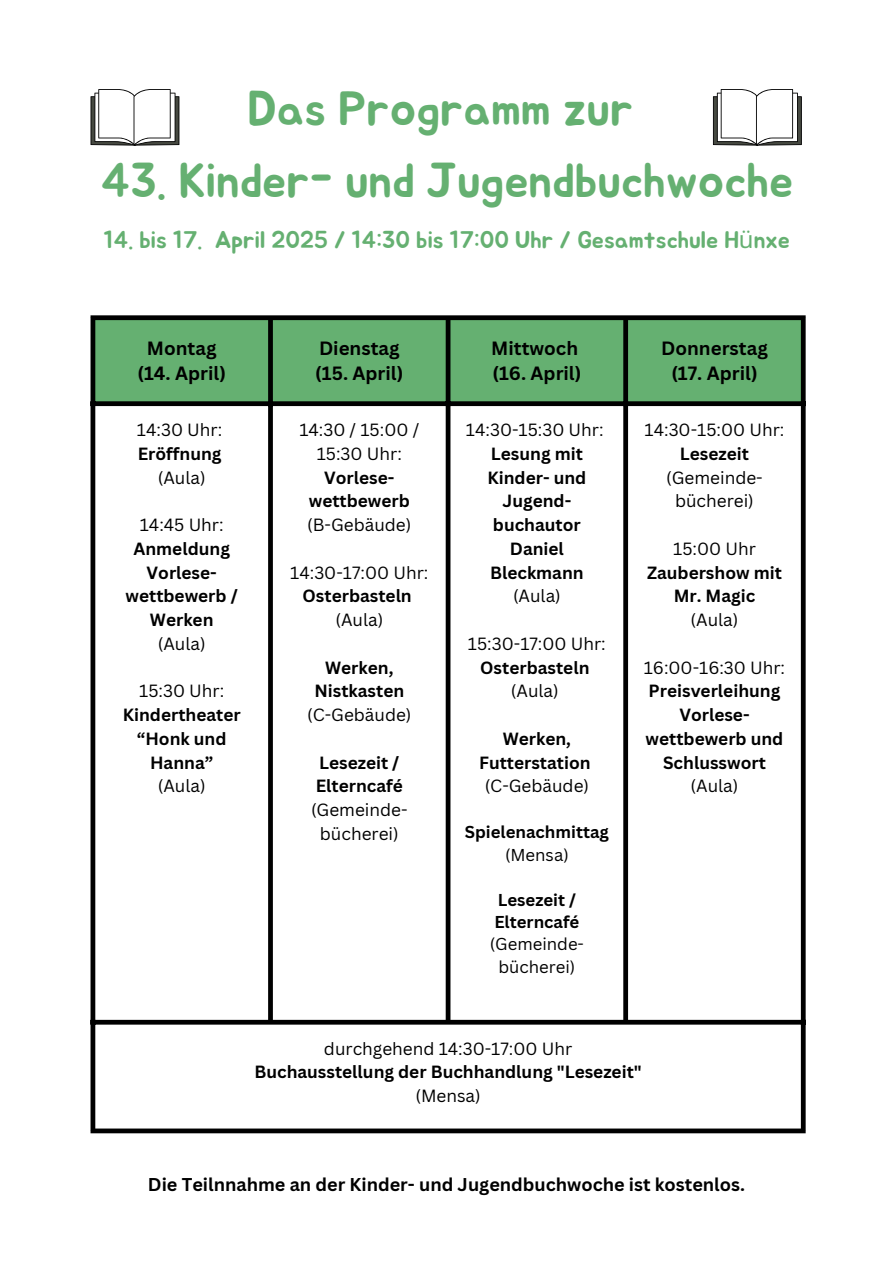
<style>
.page{position:relative;width:894px;height:1264px;background:#fff}
.page>*{position:absolute;margin:0;border:0;box-sizing:border-box;transform-origin:0 0}
.t1{font:47.85px "Jua";color:#65b071}
.t2{font:23.85px "Jua";color:#65b071}
.t3{font:700 18.75px "Canva Sans";color:#000}
.t4{font:700 18px "Canva Sans";color:#000}
.t5{font:700 17.25px/23.7px "Canva Sans";color:#000;text-align:center}
.t6{font:17.25px/23.7px "Canva Sans";color:#000;text-align:center}
.t7{font:700 16.8px/22.4px "Canva Sans";color:#000;text-align:center}
.s1{font-family:"Noto Sans"}
.s2{font-weight:400}
.s3{font-weight:700}
</style>
<div class="page">
<div style="left:95px;top:320px;width:705px;height:81px;background:#65b071"></div>
<div style="left:90px;top:320px;width:5px;height:808px;background:#000"></div>
<div style="left:268px;top:320px;width:5px;height:699px;background:#000"></div>
<div style="left:445px;top:320px;width:5px;height:699px;background:#000"></div>
<div style="left:623px;top:320px;width:5px;height:699px;background:#000"></div>
<div style="left:800px;top:320px;width:5px;height:808px;background:#000"></div>
<div style="left:90px;top:315px;width:715px;height:5px;background:#000"></div>
<div style="left:90px;top:401px;width:715px;height:5px;background:#000"></div>
<div style="left:90px;top:1019px;width:715px;height:5px;background:#000"></div>
<div style="left:90px;top:1128px;width:715px;height:5px;background:#000"></div>
<svg style="left:90px;top:89px;width:89px;height:56px"></svg>
<svg style="left:712px;top:89px;width:89px;height:56px"></svg>
<p class="t1" style="left:248px;top:87px;width:387px">Das Programm zur</p>
<p class="t1" style="left:100px;top:158px;width:694px">43. Kinder- und Jugendbuchwoche</p>
<p class="t2" style="left:104px;top:229px;width:687px">14. bis 17. April 2025 / 14:30 bis 17:00 Uhr / Gesamtschule H<span class="s1">ü</span>nxe</p>
<h1 class="t3" style="left:147px;top:334px;width:71px">Montag</h1>
<p class="t3" style="left:137px;top:360px;width:90px">(14. April)</p>
<p class="t6" style="left:137px;top:417px;width:87px">14:30 Uhr:</p>
<p class="t5" style="left:138px;top:441px;width:85px">Eröffnung</p>
<p class="t6" style="left:158px;top:465px;width:49px">(Aula)</p>
<p class="t6" style="left:140px;top:512px;width:85px">14:45 Uhr:</p>
<p class="t5" style="left:125px;top:536px;width:114px">Anmeldung<br>Vorlese&shy;wettbewerb /<br>Werken</p>
<p class="t6" style="left:158px;top:631px;width:49px">(Aula)</p>
<p class="t6" style="left:139px;top:678px;width:86px">15:30 Uhr:</p>
<p class="t5" style="left:123px;top:702px;width:119px">Kindertheater “Honk und<br>Hanna”</p>
<p class="t6" style="left:158px;top:773px;width:49px">(Aula)</p>
<p class="t3" style="left:319px;top:334px;width:82px">Dienstag</p>
<h2 class="t3" style="left:315px;top:360px;width:90px">(15. April)</h2>
<p class="t6" style="left:299px;top:417px;width:121px">14:30 / 15:00 /<br>15:30 Uhr:</p>
<p class="t5" style="left:309px;top:465px;width:103px">Vorlese&shy;wettbewerb</p>
<p class="t6" style="left:307px;top:512px;width:106px">(B-Gebäude)</p>
<p class="t6" style="left:290px;top:560px;width:139px">14:30-17:00 Uhr:</p>
<p class="t5" style="left:302px;top:583px;width:111px">Osterbasteln</p>
<p class="t6" style="left:335px;top:607px;width:49px">(Aula)</p>
<p class="t5" style="left:314px;top:655px;width:91px">Werken,<br>Nistkasten</p>
<p class="t6" style="left:307px;top:702px;width:106px">(C-Gebäude)</p>
<p class="t5" style="left:311px;top:750px;width:98px">Lesezeit /<br>Elterncafé <span class="s2">(Gemeinde&shy;bücherei)</span></p>
<p class="t3" style="left:491px;top:334px;width:88px">Mittwoch</p>
<p class="t3" style="left:492px;top:360px;width:90px">(16. April)</p>
<p class="t6" style="left:466px;top:417px;width:139px">14:30-15:30 Uhr:</p>
<p class="t5" style="left:487px;top:441px;width:100px">Lesung mit<br>Kinder- und<br>Jugend&shy;buchautor</p>
<p class="t5" style="left:490px;top:536px;width:95px">Daniel<br>Bleckmann</p>
<p class="t6" style="left:513px;top:583px;width:49px">(Aula)</p>
<p class="t6" style="left:468px;top:631px;width:139px">15:30-17:00 Uhr:<br><span class="s3">Osterbasteln</span></p>
<p class="t6" style="left:510px;top:678px;width:49px">(Aula)</p>
<p class="t5" style="left:479px;top:726px;width:113px">Werken,<br>Futterstation</p>
<p class="t6" style="left:484px;top:773px;width:106px">(C-Gebäude)</p>
<p class="t7" style="left:464px;top:820px;width:146px">Spielenachmittag <span class="s2">(Mensa)</span></p>
<p class="t7" style="left:489px;top:887px;width:96px">Lesezeit /<br>Elterncafé <span class="s2">(Gemeinde&shy;bücherei)</span></p>
<p class="t3" style="left:661px;top:334px;width:108px">Donnerstag</p>
<p class="t3" style="left:671px;top:360px;width:88px">(17. April)</p>
<p class="t6" style="left:644px;top:417px;width:141px">14:30-15:00 Uhr:</p>
<p class="t6" style="left:666px;top:441px;width:98px"><span class="s3">Lesezeit </span>(Gemeinde&shy;bücherei)</p>
<p class="t6" style="left:673px;top:536px;width:84px">15:00 Uhr</p>
<p class="t5" style="left:647px;top:560px;width:136px">Zaubershow mit<br>Mr. Magic</p>
<p class="t6" style="left:690px;top:607px;width:49px">(Aula)</p>
<p class="t5" style="left:643px;top:655px;width:143px"><span class="s2">16:00-16:30 Uhr:<br></span>Preisverleihung<br>Vorlese&shy;wettbewerb und<br>Schlusswort</p>
<p class="t6" style="left:690px;top:773px;width:49px">(Aula)</p>
<p class="t6" style="left:324px;top:1036px;width:250px">durchgehend 14:30-17:00 Uhr</p>
<p class="t5" style="left:254px;top:1059px;width:389px">Buchausstellung der Buchhandlung "Lesezeit"</p>
<p class="t6" style="left:415px;top:1083px;width:67px">(Mensa)</p>
<p class="t4" style="left:148px;top:1171px;width:598px">Die Teilnnahme an der Kinder- und Jugendbuchwoche ist kostenlos.</p>
</div>
